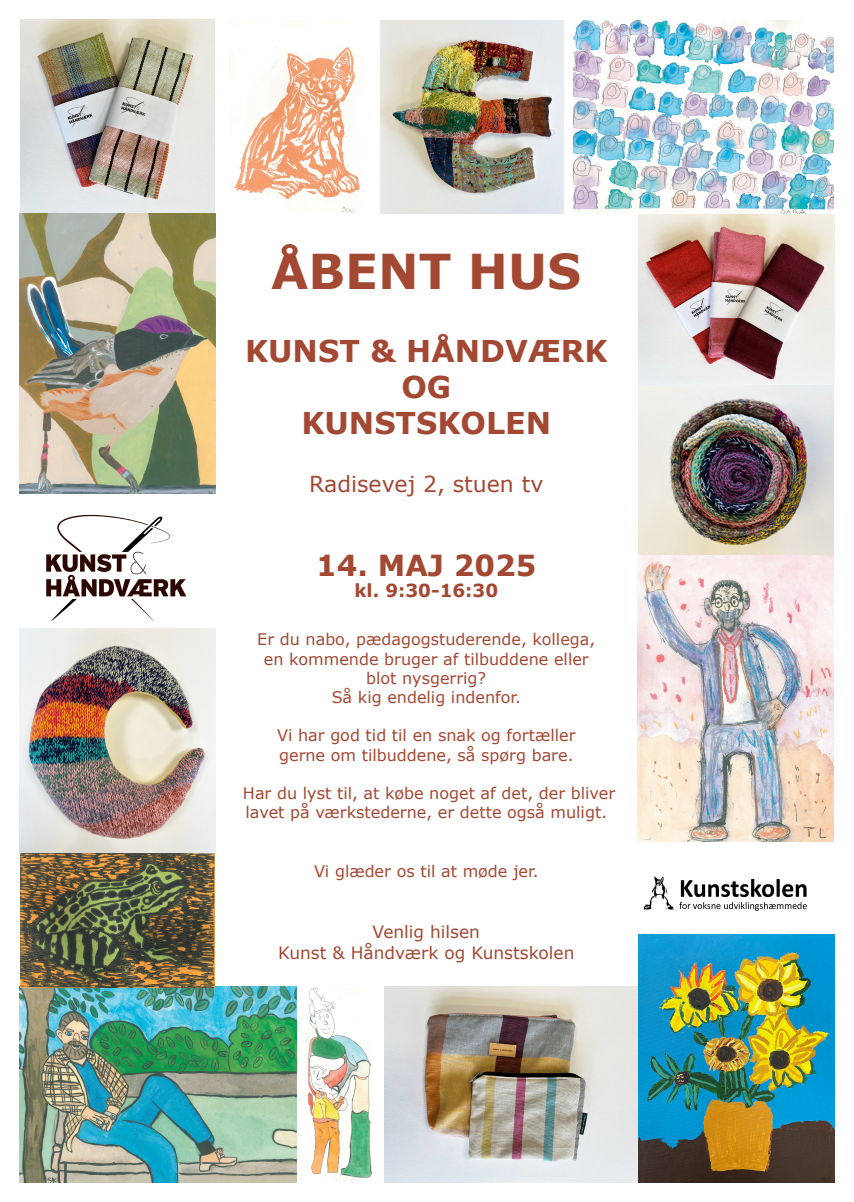
<style>
.page{position:relative;width:854px;height:1202px;background:#fff}
.page>*{position:absolute;margin:0;border:0;box-sizing:border-box;transform-origin:0 0}
.t1{font:700 48px "Verdana";color:#a34832}
.t2{font:700 30px/36px "Verdana";color:#a34832;text-align:center}
.t3{font:700 29px "Verdana";color:#a34832}
.t4{font:22px "Verdana";color:#a34832}
.t5{font:700 18px "Verdana";color:#a34832}
.t6{font:17px "Verdana";color:#a34832}
.t7{font:16px/19.2px "Verdana";color:#a34832;text-align:center}
</style>
<div class="page">
<img style="left:20px;top:514px;width:195px;height:115px">
<img style="left:380px;top:20px;width:183px;height:193px">
<img style="left:637px;top:214px;width:196px;height:627px">
<img style="left:384px;top:986px;width:254px;height:196px">
<img style="left:20px;top:20px;width:195px;height:474px">
<img style="left:20px;top:629px;width:195px;height:357px">
<img style="left:573px;top:20px;width:260px;height:193px">
<img style="left:638px;top:934px;width:195px;height:248px">
<img style="left:20px;top:986px;width:276px;height:196px">
<img style="left:643px;top:876px;width:164px;height:35px">
<img style="left:307px;top:988px;width:65px;height:193px">
<img style="left:229px;top:46px;width:131px;height:167px">
<p class="t1" style="left:271px;top:240px;width:311px">ÅBENT HUS</p>
<p class="t2" style="left:245px;top:334px;width:364px">KUNST &amp; HÅNDVÆRK<br>OG</p>
<p class="t2" style="left:301px;top:406px;width:251px">KUNSTSKOLEN</p>
<p class="t4" style="left:309px;top:470px;width:235px">Radisevej 2, stuen tv</p>
<p class="t3" style="left:316px;top:546px;width:222px">14. MAJ 2025</p>
<p class="t5" style="left:354px;top:579px;width:145px">kl. 9:30-16:30</p>
<p class="t7" style="left:257px;top:630px;width:339px">Er du nabo, pædagogstuderende, kollega, en kommende bruger af tilbuddene eller blot nysgerrig?</p>
<p class="t7" style="left:331px;top:688px;width:191px">Så kig endelig indenfor.</p>
<p class="t7" style="left:277px;top:726px;width:300px;text-align:left">Vi har god tid til en snak og fortæller gerne om tilbuddene, så spørg bare.</p>
<p class="t7" style="left:243px;top:784px;width:373px">Har du lyst til, at købe noget af det, der bliver</p>
<p class="t7" style="left:245px;top:803px;width:363px">lavet på værkstederne, er dette også muligt.</p>
<p class="t7" style="left:314px;top:862px;width:226px">Vi glæder os til at møde jer.</p>
<p class="t6" style="left:372px;top:921px;width:109px">Venlig hilsen</p>
<p class="t6" style="left:278px;top:942px;width:298px">Kunst &amp; Håndværk og Kunstskolen</p>
</div>
